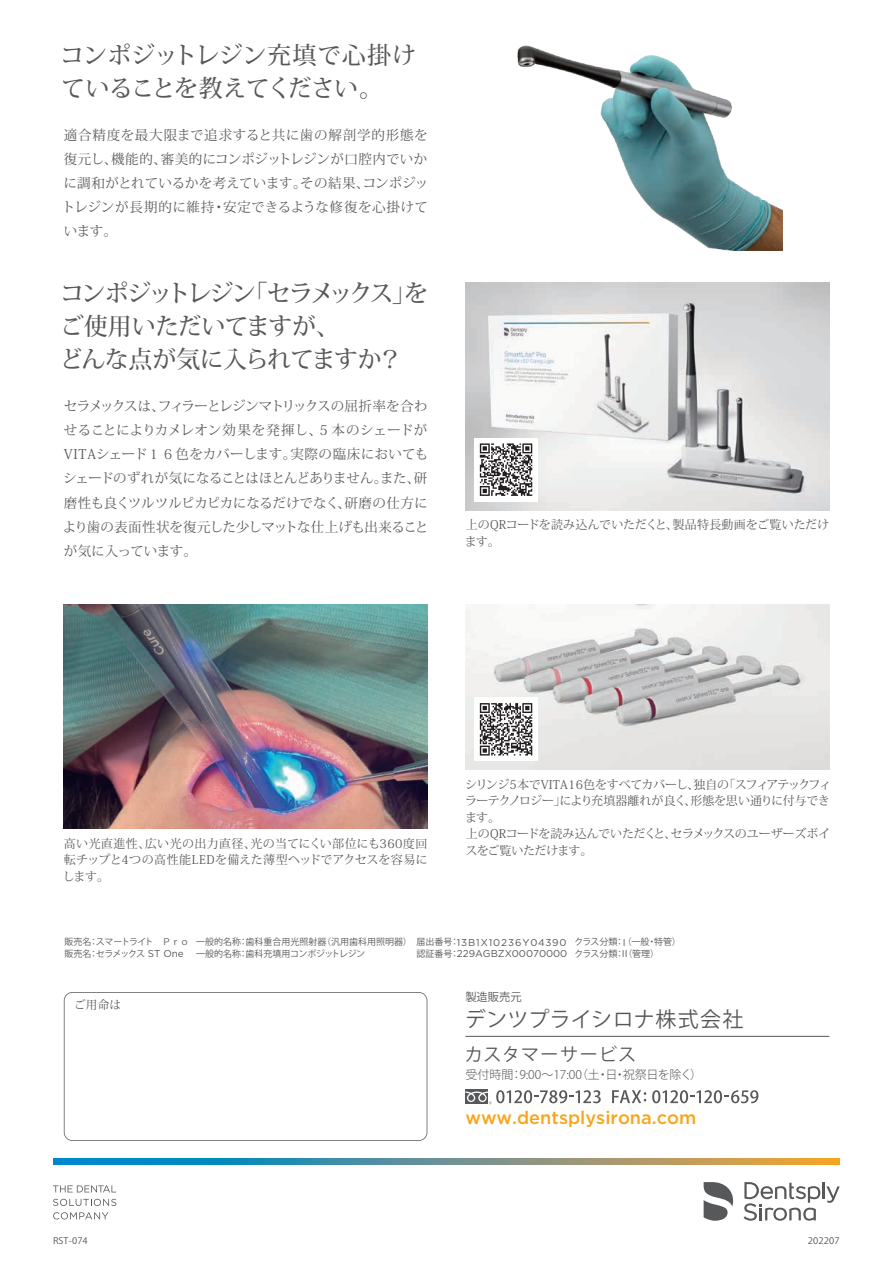
<style>
.page{position:relative;width:893px;height:1263px;background:#fff}
.page>*{position:absolute;margin:0;border:0;box-sizing:border-box;transform-origin:0 0}
.t1{font:500 24px/33px "Koz Min Pro";letter-spacing:-.065em;color:#57585a}
.t2{font:500 24px/33px "Koz Min Pro";letter-spacing:-.015em;color:#57585a}
.t3{font:21px "Koz Go Pro";letter-spacing:.015em;color:#57585a}
.t4{font:500 18.15px "Gotham";color:#f9a51b}
.t5{font:18px "Koz Go Pro";letter-spacing:.065em;color:#57585a}
.t6{font:13.5px/24px "Koz Min Pro";letter-spacing:.01em;color:#57585a;text-align:justify}
.t7{font:12px/16.5px "Koz Min Pro";letter-spacing:-.015em;color:#57585a}
.t8{font:12px/16.5px "Koz Min Pro";letter-spacing:.005em;color:#57585a}
.t9{font:300 12px "Koz Go Pro";color:#57585a}
.t10{font:11.7px "Koz Min Pro";color:#57585a}
.t11{font:11.25px "Koz Go Pro";color:#57585a}
.t12{font:9.9px "Gotham";color:#57585a}
.t13{font:9px/11.9px "Koz Go Pro";color:#57585a}
.t14{font:9px "Koz Go Pro";color:#57585a;scale:1.05 1}
.s1{font-family:"Gotham";font-size:9.9px}
.s2{font-family:"Koz Go Pro";font-size:9px}
</style>
<div class="page">
<svg style="left:53px;top:1158px;width:787px;height:7px;background:#6a928d"></svg>
<hr style="left:822px;top:1183px;width:3px;height:16px;background:#57585a">
<svg style="left:826px;top:1186px;width:14px;height:17px"></svg>
<svg style="left:744px;top:1182px;width:76px;height:39px"></svg>
<svg style="left:704px;top:1182px;width:29px;height:39px"></svg>
<svg style="left:53px;top:1185px;width:63px;height:7px"></svg>
<svg style="left:53px;top:1199px;width:63px;height:7px"></svg>
<svg style="left:53px;top:1212px;width:55px;height:7px"></svg>
<img style="left:466px;top:283px;width:363px;height:227px">
<img style="left:466px;top:604px;width:363px;height:166px">
<svg style="left:64px;top:992px;width:363px;height:149px"></svg>
<hr style="left:465px;top:1036px;width:364px;height:1px;background:#57585a">
<img style="left:64px;top:604px;width:363px;height:224px">
<div style="left:474px;top:697px;width:64px;height:64px;background:#fff"></div>
<svg style="left:480px;top:703px;width:52px;height:52px"></svg>
<div style="left:474px;top:438px;width:64px;height:64px;background:#fff"></div>
<svg style="left:480px;top:443px;width:52px;height:53px"></svg>
<img style="left:517px;top:45px;width:266px;height:205px">
<svg style="left:612px;top:1090px;width:34px;height:13px"></svg>
<svg style="left:652px;top:1090px;width:106px;height:13px"></svg>
<div style="left:465px;top:1089px;width:23px;height:15px;background:#57585a"></div>
<svg style="left:465px;top:1090px;width:136px;height:14px"></svg>
<h1 class="t2" style="left:60px;top:37px;width:358px">コンポジットレジン充填で心掛けていることを教えてください。</h1>
<p class="t6" style="left:62px;top:123px;width:368px">適合精度を最大限まで追求すると共に歯の解剖学的形態を復元し、機能的、審美的にコンポジットレジンが口腔内でいかに調和がとれているかを考えています。その結果、コンポジットレジンが長期的に維持・安定できるような修復を心掛けています。</p>
<h1 class="t1" style="left:59px;top:276px;width:370px">コンポジットレジン「セラメックス」をご使用いただいてますが、<br>どんな点が気に入られてますか？</h1>
<p class="t6" style="left:63px;top:394px;width:367px">セラメックスは、フィラーとレジンマトリックスの屈折率を合わせることによりカメレオン効果を発揮し、５本のシェードがVITAシェード１６色をカバーします。実際の臨床においてもシェードのずれが気になることはほとんどありません。また、研磨性も良くツルツルピカピカになるだけでなく、研磨の仕方により歯の表面性状を復元した少しマットな仕上げも出来ることが気に入っています。</p>
<p class="t8" style="left:465px;top:516px;width:366px">上のQRコードを読み込んでいただくと、製品特長動画をご覧いただけます。</p>
<p class="t7" style="left:63px;top:834px;width:367px;text-align:justify">高い光直進性、広い光の出力直径、光の当てにくい部位にも360度回転チップと4つの高性能LEDを備えた薄型ヘッドでアクセスを容易にします。</p>
<p class="t7" style="left:465px;top:776px;width:367px">シリンジ5本でVITA16色をすべてカバーし、独自の「スフィアテックフィラーテクノロジー」により充填器離れが良く、形態を思い通りに付与できます。<br>上のQRコードを読み込んでいただくと、セラメックスのユーザーズボイスをご覧いただけます。</p>
<p class="t13" style="left:65px;top:936px;width:618px">販売名：スマートライト　Ｐｒｏ 一般的名称：歯科重合用光照射器（汎用歯科用照明器）届出番号：<span class="s1">13B1X10236Y04390</span> クラス分類：<span class="s1">I</span>（一般・特管）販売名：セラメックス <span class="s1">ST One</span> 一般的名称：歯科充填用コンポジットレジン</p>
<p class="t12" style="left:416px;top:948px;width:244px"><span class="s2">認証番号：</span>229AGBZX00070000 <span class="s2">クラス分類：</span>II<span class="s2">（管理）</span></p>
<p class="t10" style="left:74px;top:996px;width:49px">ご用命は</p>
<p class="t11" style="left:465px;top:989px;width:58px">製造販売元</p>
<h2 class="t3" style="left:465px;top:1005px;width:280px">デンツプライシロナ株式会社</h2>
<h3 class="t5" style="left:465px;top:1042px;width:173px">カスタマーサービス</h3>
<p class="t9" style="left:465px;top:1066px;width:238px">受付時間：9:00～17:00（土・日・祝祭日を除く）</p>
<h3 class="t4" style="left:465px;top:1106px;width:232px">www.dentsplysirona.com</h3>
<p class="t14" style="left:53px;top:1235px;width:35px">RST-074</p>
<p class="t14" style="left:808px;top:1235px;width:32px">202207</p>
</div>
